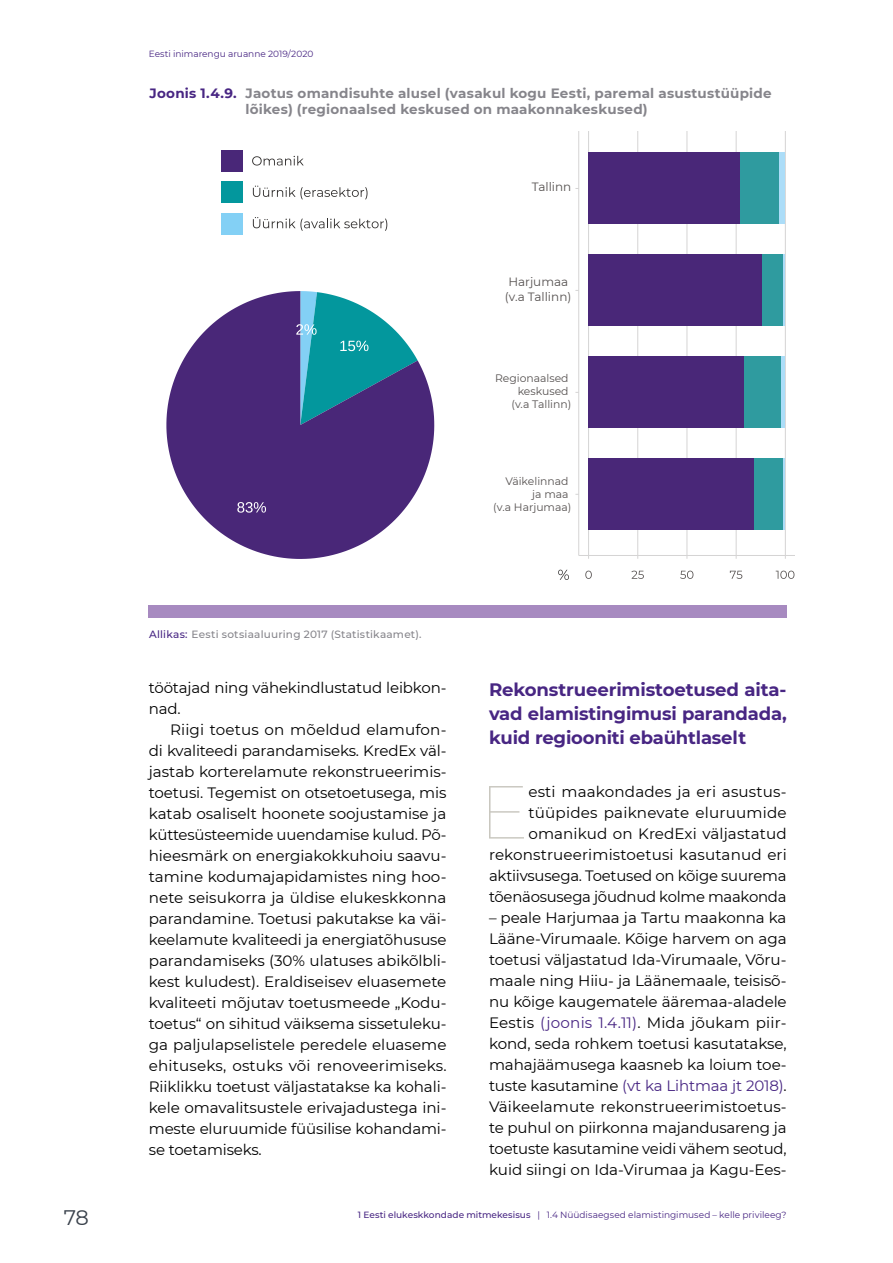
<style>
.page{position:relative;width:893px;height:1263px;background:#fff}
.page>*{position:absolute;margin:0;border:0;box-sizing:border-box;transform-origin:0 0}
.t1{font:100 75px "Montserrat";color:#c8c6be}
.t2{font:21px "Montserrat";color:#39414b}
.t3{font:700 18px/24px "Montserrat";letter-spacing:-.01em;color:#482683;text-align:justify}
.t4{font:15px/21px "Montserrat";letter-spacing:-.01em;color:#000;text-align:justify}
.t5{font:700 13.5px/16.2px "Montserrat";letter-spacing:.015em;color:#86858b}
.t6{font:12px/14.4px "Montserrat";color:#555150}
.t7{font:10.8px/12.9px "Montserrat";color:#555150;text-align:right}
.t8{font:500 10.5px "Montserrat";letter-spacing:.02em;color:#86858b}
.t9{font:9px "Montserrat";color:#482683}
.s1{color:#482683}
.s2{font-weight:500}
</style>
<div class="page">
<div style="left:148px;top:605px;width:639px;height:12px;background:#a78ac0"></div>
<svg style="left:166px;top:291px;width:268px;height:268px;fill:#492778"></svg>
<svg style="left:296px;top:291px;width:122px;height:134px;background:#468da8"></svg>
<svg style="left:237px;top:502px;width:29px;height:11px"></svg>
<div style="left:219px;top:149px;width:25px;height:24px;border:1px solid #fff"></div>
<div style="left:221px;top:150px;width:21px;height:22px;background:#492778"></div>
<div style="left:219px;top:180px;width:25px;height:25px;border:1px solid #fff"></div>
<div style="left:221px;top:182px;width:21px;height:21px;background:#03979d"></div>
<div style="left:219px;top:211px;width:25px;height:25px;border:1px solid #fff"></div>
<div style="left:221px;top:213px;width:21px;height:21px;background:#83d0f5"></div>
<svg style="left:252px;top:156px;width:52px;height:10px"></svg>
<svg style="left:253px;top:186px;width:114px;height:13px"></svg>
<svg style="left:253px;top:217px;width:134px;height:14px"></svg>
<svg style="left:579px;top:132px;width:206px;height:423px"></svg>
<hr style="left:588px;top:132px;width:1px;height:423px;background:#d5d4d4">
<hr style="left:637px;top:132px;width:1px;height:423px;background:#d5d4d4">
<hr style="left:687px;top:132px;width:1px;height:423px;background:#d5d4d4">
<hr style="left:736px;top:132px;width:1px;height:423px;background:#d5d4d4">
<hr style="left:785px;top:132px;width:1px;height:423px;background:#d5d4d4">
<div style="left:589px;top:459px;width:165px;height:71px;background:#492778"></div>
<div style="left:754px;top:459px;width:29px;height:71px;background:#2f9b9f"></div>
<hr style="left:783px;top:459px;width:2px;height:71px;background:#acddf8">
<div style="left:589px;top:357px;width:155px;height:71px;background:#492778"></div>
<div style="left:744px;top:357px;width:37px;height:71px;background:#2f9b9f"></div>
<hr style="left:781px;top:357px;width:4px;height:71px;background:#acddf8">
<div style="left:589px;top:255px;width:173px;height:71px;background:#492778"></div>
<div style="left:762px;top:255px;width:21px;height:71px;background:#2f9b9f"></div>
<hr style="left:783px;top:255px;width:2px;height:71px;background:#acddf8">
<div style="left:589px;top:153px;width:151px;height:71px;background:#492778"></div>
<div style="left:740px;top:153px;width:39px;height:71px;background:#2f9b9f"></div>
<div style="left:779px;top:153px;width:6px;height:71px;background:#acddf8"></div>
<hr style="left:578px;top:132px;width:1px;height:423px;background:#d5d4d4">
<hr style="left:579px;top:555px;width:216px;height:1px;background:#d5d4d4">
<svg style="left:585px;top:571px;width:7px;height:8px"></svg>
<svg style="left:631px;top:571px;width:13px;height:8px"></svg>
<svg style="left:680px;top:571px;width:13px;height:8px"></svg>
<svg style="left:730px;top:571px;width:12px;height:8px"></svg>
<svg style="left:776px;top:571px;width:18px;height:8px"></svg>
<svg style="left:558px;top:570px;width:11px;height:10px"></svg>
<h2 class="t2" style="left:64px;top:1203px;width:27px">78</h2>
<p class="t9" style="left:149px;top:47px;width:166px">Eesti inimarengu aruanne 2019/2020</p>
<p class="t5" style="left:246px;top:85px;width:528px;text-indent:-96px"><span class="s1">Joonis 1.4.9.</span> Jaotus omandisuhte alusel (vasakul kogu Eesti, paremal asustustüüpide lõikes) (regionaalsed keskused on maakonnakeskused)</p>
<p class="t6" style="left:532px;top:179px;width:41px">Tallinn</p>
<p class="t6" style="left:505px;top:274px;width:68px">Harjumaa (v.a Tallinn)</p>
<p class="t7" style="left:495px;top:371px;width:78px">Regionaalsed keskused<br>(v.a Tallinn)</p>
<p class="t7" style="left:493px;top:474px;width:80px">Väikelinnad<br>ja maa<br>(v.a Harjumaa)</p>
<p class="t8" style="left:149px;top:627px;width:274px"><span class="s1">Allikas:</span> Eesti sotsiaaluuring 2017 (Statistikaamet).</p>
<p class="t4" style="left:149px;top:677px;width:299px">töötajad ning vähekindlustatud leibkon&shy;nad.</p>
<p class="t4" style="left:149px;top:719px;width:299px;text-indent:21px">Riigi toetus on mõeldud elamufon&shy;di kvaliteedi parandamiseks. KredEx väl&shy;jastab korterelamute rekonstrueerimis&shy;toetusi. Tegemist on otsetoetusega, mis katab osaliselt hoonete soojustamise ja küttesüsteemide uuendamise kulud. Põ&shy;hieesmärk on energiakokkuhoiu saavu&shy;tamine kodumajapidamistes ning hoo&shy;nete seisukorra ja üldise elukeskkonna parandamine. Toetusi pakutakse ka väi&shy;keelamute kvaliteedi ja energiatõhususe parandamiseks (30% ulatuses abikõlbli&shy;kest kuludest). Eraldiseisev eluasemete kvaliteeti mõjutav toetusmeede „Kodu&shy;toetus“ on sihitud väiksema sissetuleku&shy;ga paljulapselistele peredele eluaseme ehituseks, ostuks või renoveerimiseks.<br>Riiklikku toetust väljastatakse ka kohali&shy;kele omavalitsustele erivajadustega ini&shy;meste eluruumide füüsilise kohandami&shy;se toetamiseks.</p>
<p class="t3" style="left:489px;top:677px;width:299px">Rekonstrueerimistoetused aita&shy;vad elamistingimusi parandada, kuid regiooniti ebaühtlaselt</p>
<h1 class="t1" style="left:479px;top:762px;width:52px">E</h1>
<p class="t4" style="left:489px;top:780px;width:299px;text-align:right">esti maakondades ja eri asustus&shy;tüüpides paiknevate eluruumide omanikud on KredExi väljastatud rekonstrueerimistoetusi kasutanud eri aktiivsusega. Toetused on kõige suurema tõenäosusega jõudnud kolme maakonda</p>
<p class="t4" style="left:489px;top:906px;width:299px">– peale Harjumaa ja Tartu maakonna ka Lääne-Virumaale. Kõige harvem on aga toetusi väljastatud Ida-Virumaale, Võru&shy;maale ning Hiiu- ja Läänemaale, teisisõ&shy;nu kõige kaugematele ääremaa-aladele Eestis <span class="s1">(joonis 1.4.11)</span>. Mida jõukam piir&shy;kond, seda rohkem toetusi kasutatakse, mahajäämusega kaasneb ka loium toe&shy;tuste kasutamine <span class="s1">(vt ka Lihtmaa jt 2018)</span>.<br>Väikeelamute rekonstrueerimistoetus&shy;te puhul on piirkonna majandusareng ja toetuste kasutamine veidi vähem seotud, kuid siingi on Ida-Virumaa ja Kagu-Ees-</p>
<p class="t9" style="left:358px;top:1209px;width:430px"><span class="s2">1 Eesti elukeskkondade mitmekesisus</span> | 1.4 Nüüdisaegsed elamistingimused – kelle privileeg?</p>
</div>
